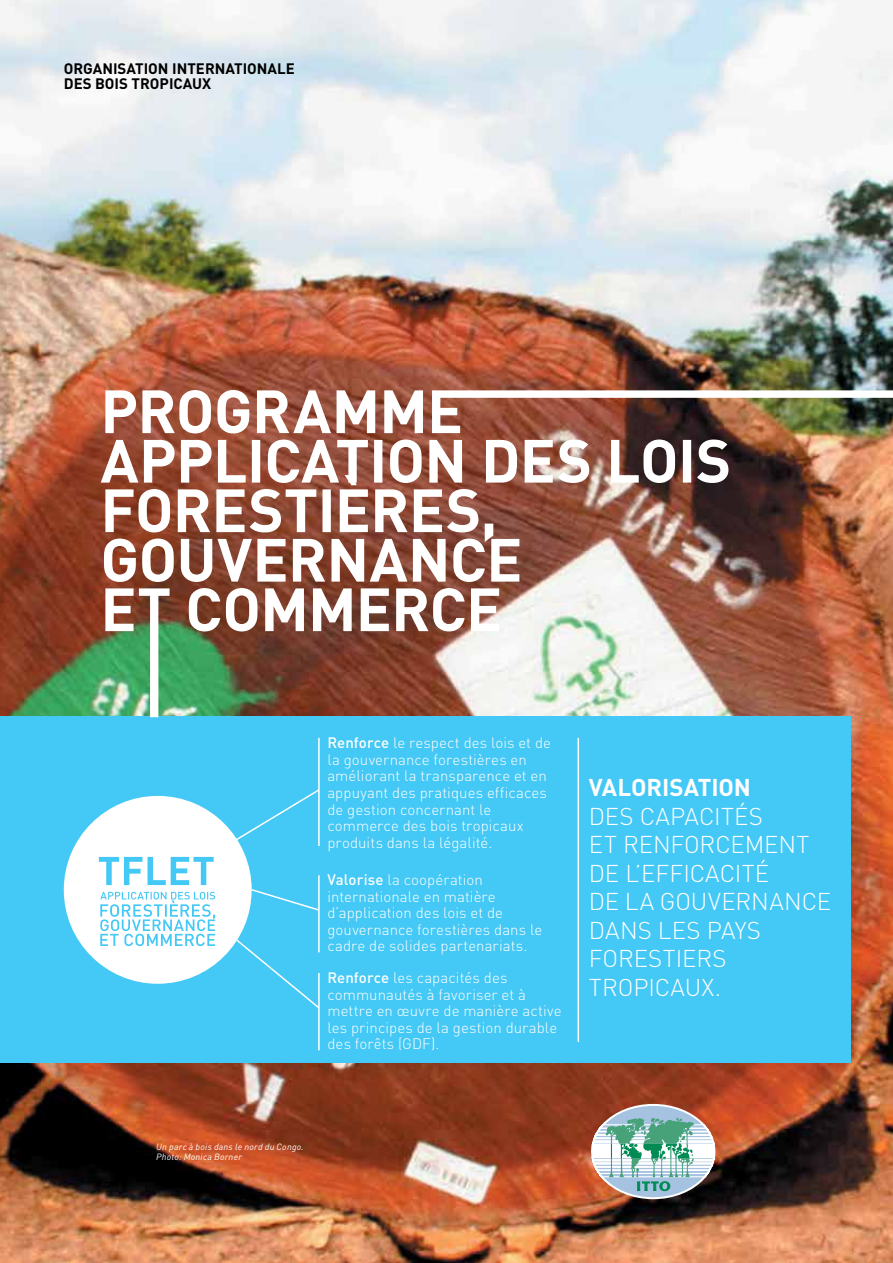
<style>
.page{position:relative;width:893px;height:1263px;background:#fff}
.page>*{position:absolute;margin:0;border:0;box-sizing:border-box;transform-origin:0 0}
.t1{font:300 24px/28.5px "DIN";color:#fff}
.t2{font:700 24px "DIN";color:#fff}
.t3{font:300 15px/16.5px "DIN";letter-spacing:.005em;color:#fff}
.t4{font:700 15px/15px "DIN";color:#000}
.t5{font:italic 9px/10.5px "DIN";letter-spacing:.025em;color:#fff}
.s1{font-weight:500}
</style>
<div class="page">
<img style="left:0;top:0;width:893px;height:1263px">
<svg style="left:591px;top:1104px;width:124px;height:95px"></svg>
<div style="left:0;top:716px;width:850px;height:347px;background:#44c8f5"></div>
<svg style="left:237px;top:940px;width:83px;height:68px"></svg>
<svg style="left:235px;top:789px;width:83px;height:51px"></svg>
<svg style="left:252px;top:889px;width:66px;height:22px"></svg>
<div style="left:64px;top:796px;width:188px;height:188px;background:#fff;border-radius:50%"></div>
<hr style="left:578px;top:738px;width:1px;height:304px;background:#fff">
<hr style="left:318px;top:875px;width:2px;height:77px;background:#fff">
<hr style="left:318px;top:973px;width:2px;height:77px;background:#fff">
<hr style="left:318px;top:738px;width:2px;height:108px;background:#fff">
<svg style="left:99px;top:857px;width:115px;height:28px"></svg>
<svg style="left:105px;top:588px;width:394px;height:129px"></svg>
<svg style="left:101px;top:439px;width:627px;height:143px"></svg>
<img style="left:105px;top:390px;width:788px;height:43px">
<svg style="left:100px;top:892px;width:115px;height:54px"></svg>
<p class="t4" style="left:64px;top:61px;width:233px">ORGANISATION INTERNATIONALE<br>DES BOIS TROPICAUX</p>
<p class="t3" style="left:327px;top:735px;width:225px"><span class="s1">Renforce</span> le respect des lois et de la gouvernance forestières en améliorant la transparence et en appuyant des pratiques efficaces de gestion concernant le commerce des bois tropicaux produits dans la légalité.</p>
<p class="t3" style="left:327px;top:872px;width:216px"><span class="s1">Valorise</span> la coopération internationale en matière d’application des lois et de gouvernance forestières dans le cadre de solides partenariats.</p>
<p class="t3" style="left:327px;top:969px;width:236px"><span class="s1">Renforce</span> les capacités des communautés à favoriser et à mettre en œuvre de manière active les principes de la gestion durable des forêts (GDF).</p>
<h1 class="t2" style="left:589px;top:772px;width:164px">VALORISATION</h1>
<h1 class="t1" style="left:589px;top:802px;width:244px">DES CAPACITÉS<br>ET RENFORCEMENT<br>DE L’EFFICACITÉ<br>DE LA GOUVERNANCE<br>DANS LES PAYS<br>FORESTIERS<br>TROPICAUX.</h1>
<p class="t5" style="left:156px;top:1141px;width:149px">Un parc à bois dans le nord du Congo.<br>Photo: Monica Borner</p>
</div>
